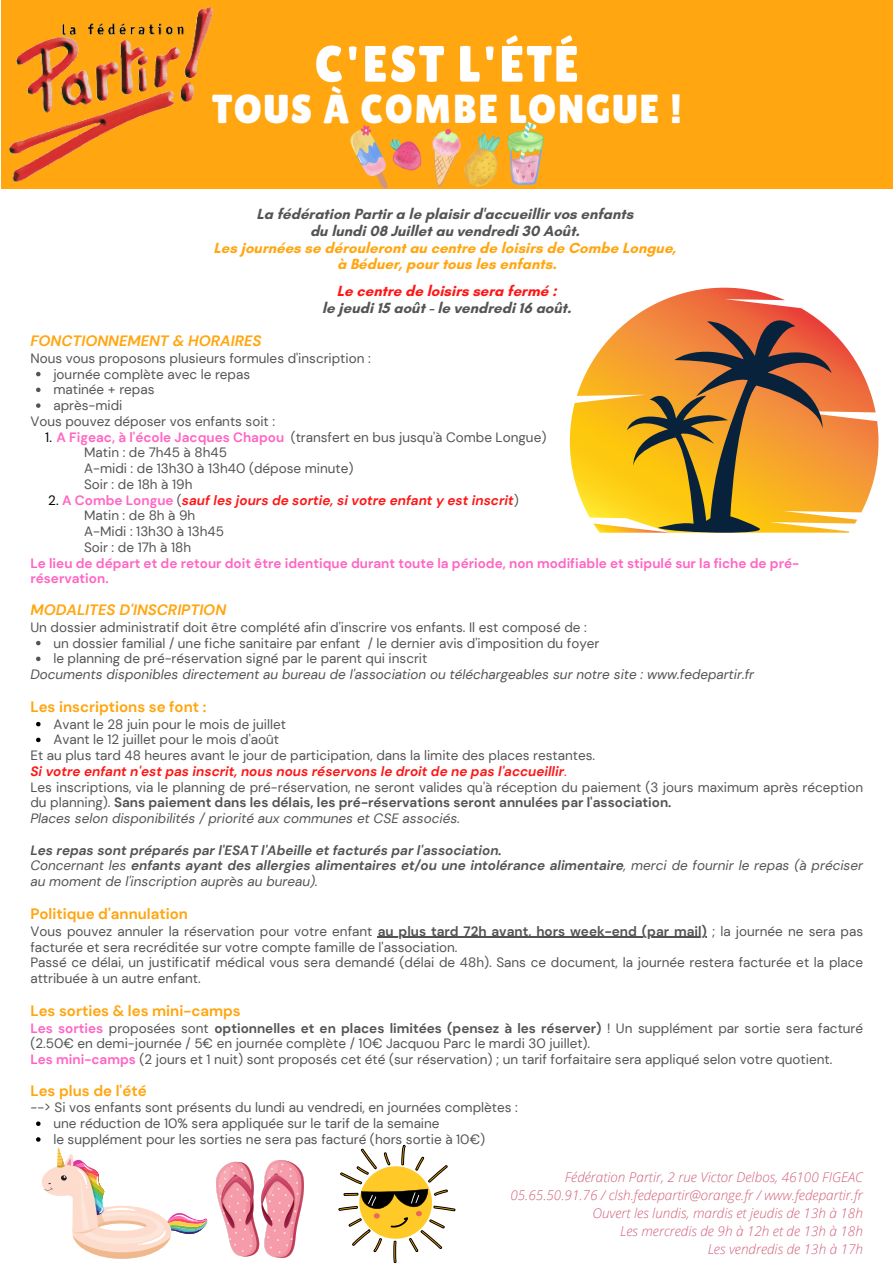
<style>
.page{position:relative;width:894px;height:1264px;background:#fff}
.page>*{position:absolute;margin:0;border:0;box-sizing:border-box;transform-origin:0 0}
.t1{font:50.85px "Lilita One";letter-spacing:.04em;color:#fff}
.t2{font:40.35px "Lilita One";letter-spacing:.04em;color:#fff}
.t3{font:700 15px/16.8px "Glacial Indifference";color:#545454;text-align:center}
.t4{font:700 15px "DM Sans";color:#ffa610}
.t5{font:italic 700 15px "DM Sans";color:#ffa610}
.t6{font:13.5px/15.8px "DM Sans";color:#545454}
.t7{font:italic 13.5px/15.8px "DM Sans";color:#545454}
.t8{font:italic 300 13.5px "Open Sans";color:#d3607b}
.t9{font:italic 700 13.5px "DM Sans";color:#ff1616}
.t10{font:700 13.5px/15.8px "DM Sans";color:#ff66c4}
.t11{font:italic 700 13.5px "DM Sans";color:#545454}
.s1{color:#ffa610}
.s2{color:#ff1616}
.s3{color:#000}
.s4{font-weight:700;color:#ff66c4}
.s5{font-weight:400;font-style:normal;color:#000}
.s6{font-style:normal;color:#ff66c4}
.s7{font-weight:400;font-style:normal;color:#545454}
.s8{font-weight:400;font-style:normal}
.s9{font-weight:700}
</style>
<div class="page">
<div style="left:1px;top:0;width:891px;height:188px;background:#ffa610"></div>
<img style="left:9px;top:7px;width:205px;height:175px">
<svg style="left:36px;top:372px;width:5px;height:4px"></svg>
<svg style="left:36px;top:387px;width:5px;height:5px"></svg>
<svg style="left:36px;top:403px;width:5px;height:5px"></svg>
<svg style="left:36px;top:641px;width:5px;height:4px"></svg>
<svg style="left:36px;top:656px;width:5px;height:5px"></svg>
<svg style="left:36px;top:722px;width:5px;height:4px"></svg>
<svg style="left:36px;top:737px;width:5px;height:5px"></svg>
<hr style="left:377px;top:936px;width:329px;height:2px;background:#545454">
<svg style="left:36px;top:1121px;width:5px;height:4px"></svg>
<svg style="left:36px;top:1137px;width:5px;height:4px"></svg>
<img style="left:350px;top:122px;width:193px;height:66px">
<svg style="left:569px;top:288px;width:309px;height:244px"></svg>
<svg style="left:626px;top:300px;width:205px;height:232px;background:#c48636"></svg>
<svg style="left:42px;top:1147px;width:165px;height:111px"></svg>
<img style="left:217px;top:1160px;width:86px;height:97px">
<svg style="left:338px;top:1144px;width:117px;height:118px"></svg>
<p class="t1" style="left:314px;top:35px;width:266px">C'EST L'ÉTÉ</p>
<p class="t2" style="left:212px;top:86px;width:471px">TOUS À COMBE LONGUE !</p>
<p class="t3" style="left:213px;top:205px;width:464px">La fédération Partir a le plaisir d'accueillir vos enfants<br>du lundi 08 Juillet au vendredi 30 Août.<br><span class="s1">Les journées se dérouleront au centre de loisirs de Combe Longue, à Béduer, pour tous les enfants.</span></p>
<p class="t3" style="left:322px;top:283px;width:250px"><span class="s2">Le centre de loisirs sera fermé :<br></span>le jeudi 15 août - le vendredi 16 août.</p>
<h2 class="t5" style="left:30px;top:331px;width:232px">FONCTIONNEMENT &amp; HORAIRES</h2>
<h2 class="t6" style="left:30px;top:350px;width:342px">Nous vous proposons plusieurs formules d'inscription :</h2>
<p class="t6" style="left:53px;top:366px;width:198px">journée complète avec le repas</p>
<p class="t6" style="left:53px;top:382px;width:103px">matinée + repas</p>
<p class="t6" style="left:53px;top:397px;width:71px">après-midi</p>
<p class="t6" style="left:30px;top:413px;width:246px">Vous pouvez déposer vos enfants soit :</p>
<p class="t6" style="left:45px;top:429px;width:502px"><span class="s3">1.</span> <span class="s4">A Figeac, à l'école Jacques Chapou</span> (transfert en bus jusqu'à Combe Longue)</p>
<p class="t6" style="left:84px;top:445px;width:271px">Matin : de 7h45 à 8h45<br>A-midi : de 13h30 à 13h40 (dépose minute)</p>
<p class="t6" style="left:84px;top:476px;width:110px">Soir : de 18h à 19h</p>
<p class="t9" style="left:48px;top:491px;width:472px"><span class="s5">2.</span> <span class="s6">A Combe Longue</span> <span class="s7">(</span>sauf les jours de sortie, si votre enfant y est inscrit<span class="s7">)</span></p>
<p class="t6" style="left:84px;top:508px;width:113px">Matin : de 8h à 9h</p>
<p class="t6" style="left:84px;top:523px;width:141px">A-Midi : 13h30 à 13h45</p>
<p class="t6" style="left:84px;top:539px;width:108px">Soir : de 17h à 18h</p>
<p class="t10" style="left:30px;top:555px;width:770px">Le lieu de départ et de retour doit être identique durant toute la période, non modifiable et stipulé sur la fiche de pré&shy;réservation.</p>
<p class="t5" style="left:30px;top:600px;width:197px">MODALITES D'INSCRIPTION</p>
<p class="t6" style="left:30px;top:619px;width:557px">Un dossier administratif doit être complété afin d'inscrire vos enfants. Il est composé de :</p>
<p class="t6" style="left:53px;top:635px;width:547px">un dossier familial / une fiche sanitaire par enfant / le dernier avis d'imposition du foyer</p>
<p class="t6" style="left:53px;top:651px;width:375px">le planning de pré-réservation signé par le parent qui inscrit</p>
<p class="t7" style="left:30px;top:666px;width:725px">Documents disponibles directement au bureau de l'association ou téléchargeables sur notre site : www.fedepartir.fr</p>
<p class="t4" style="left:30px;top:697px;width:177px">Les inscriptions se font :</p>
<p class="t6" style="left:53px;top:716px;width:234px">Avant le 28 juin pour le mois de juillet</p>
<h2 class="t6" style="left:53px;top:732px;width:227px">Avant le 12 juillet pour le mois d'août</h2>
<p class="t6" style="left:30px;top:747px;width:566px">Et au plus tard 48 heures avant le jour de participation, dans la limite des places restantes.</p>
<p class="t9" style="left:30px;top:762px;width:538px">Si votre enfant n'est pas inscrit, nous nous réservons le droit de ne pas l'accueillir<span class="s8">.</span></p>
<p class="t6" style="left:30px;top:779px;width:834px">Les inscriptions, via le planning de pré-réservation, ne seront valides qu'à réception du paiement (3 jours maximum après réception du planning). <span class="s9">Sans paiement dans les délais, les pré-réservations seront annulées par l'association.</span></p>
<p class="t7" style="left:30px;top:810px;width:431px">Places selon disponibilités / priorité aux communes et CSE associés.</p>
<p class="t11" style="left:30px;top:841px;width:473px">Les repas sont préparés par l'ESAT l'Abeille et facturés par l'association.</p>
<p class="t7" style="left:30px;top:858px;width:834px">Concernant les <span class="s9">enfants ayant des allergies alimentaires et/ou une intolérance alimentaire</span>, merci de fournir le repas (à préciser au moment de l'inscription auprès au bureau).</p>
<p class="t4" style="left:30px;top:904px;width:159px">Politique d'annulation</p>
<p class="t6" style="left:30px;top:923px;width:834px">Vous pouvez annuler la réservation pour votre enfant <span class="s9">au plus tard 72h avant, hors week-end (par mail)</span> ; la journée ne sera pas</p>
<p class="t6" style="left:30px;top:939px;width:834px">facturée et sera recréditée sur votre compte famille de l'association.<br>Passé ce délai, un justificatif médical vous sera demandé (délai de 48h). Sans ce document, la journée restera facturée et la place</p>
<p class="t6" style="left:30px;top:970px;width:172px">attribuée à un autre enfant.</p>
<p class="t4" style="left:30px;top:1000px;width:212px">Les sorties &amp; les mini-camps</p>
<p class="t6" style="left:30px;top:1020px;width:834px"><span class="s4">Les sorties</span> proposées sont <span class="s9">optionnelles et en places limitées (pensez à les réserver)</span> ! Un supplément par sortie sera facturé (2.50€ en demi-journée / 5€ en journée complète / 10€ Jacquou Parc le mardi 30 juillet).</p>
<p class="t6" style="left:30px;top:1051px;width:803px"><span class="s4">Les mini-camps</span> (2 jours et 1 nuit) sont proposés cet été (sur réservation) ; un tarif forfaitaire sera appliqué selon votre quotient.</p>
<p class="t4" style="left:30px;top:1080px;width:118px">Les plus de l'été</p>
<p class="t6" style="left:30px;top:1099px;width:489px">--&gt; Si vos enfants sont présents du lundi au vendredi, en journées complètes :</p>
<p class="t6" style="left:53px;top:1115px;width:387px">une réduction de 10% sera appliquée sur le tarif de la semaine</p>
<p class="t6" style="left:53px;top:1131px;width:433px">le supplément pour les sorties ne sera pas facturé (hors sortie à 10€)</p>
<p class="t8" style="left:564px;top:1167px;width:299px">Fédération Partir, 2 rue Victor Delbos, 46100 FIGEAC</p>
<p class="t8" style="left:510px;top:1185px;width:354px">05.65.50.91.76 / clsh.fedepartir@orange.fr / www.fedepartir.fr</p>
<p class="t8" style="left:592px;top:1203px;width:272px">Ouvert les lundis, mardis et jeudis de 13h à 18h</p>
<p class="t8" style="left:620px;top:1221px;width:244px">Les mercredis de 9h à 12h et de 13h à 18h</p>
<p class="t8" style="left:707px;top:1239px;width:157px">Les vendredis de 13h à 17h</p>
</div>
